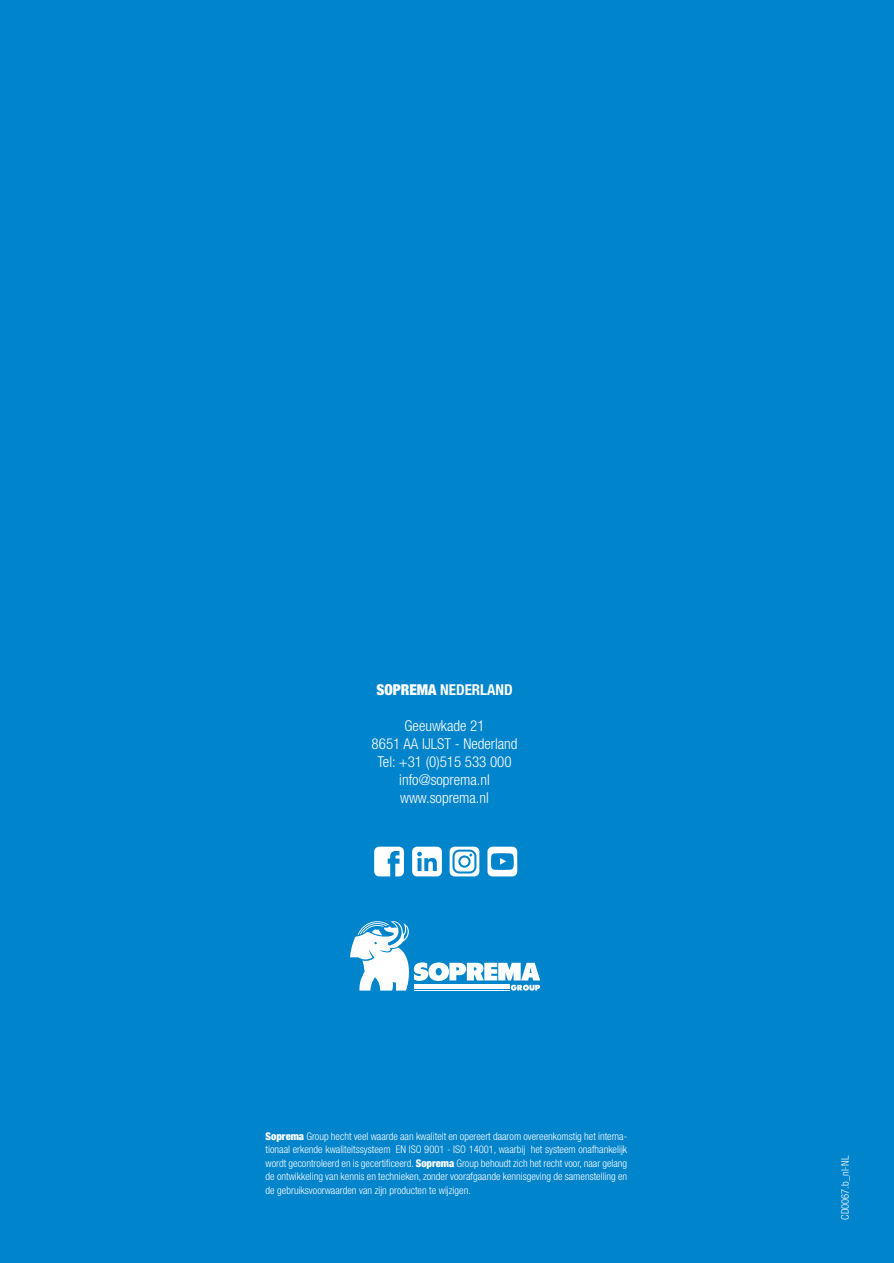
<style>
.page{position:relative;width:894px;height:1263px;background:#fff}
.page>*{position:absolute;margin:0;border:0;box-sizing:border-box;transform-origin:0 0}
.t1{font:300 condensed 15px/18px "Helvetica Neue LT Std";color:#fff;text-align:center}
.t2{font:700 condensed 15px "Helvetica Neue LT Std";color:#fff}
.t3{font:300 condensed 10.5px/13.5px "Helvetica Neue LT";color:#fff;text-align:justify}
.s1{font-weight:900}
.s2{font-family:"Helvetica Neue LT Com";font-weight:900}
</style>
<div class="page">
<div style="left:0;top:0;width:894px;height:1262px;background:#0084cb"></div>
<svg style="left:350px;top:921px;width:190px;height:69px"></svg>
<svg style="left:374px;top:846px;width:30px;height:30px"></svg>
<svg style="left:412px;top:846px;width:30px;height:30px"></svg>
<svg style="left:449px;top:846px;width:30px;height:30px"></svg>
<div style="left:460px;top:857px;width:8px;height:8px;background:#fff;border-radius:50%"></div>
<svg style="left:487px;top:846px;width:30px;height:30px"></svg>
<h1 class="t2" style="left:376px;top:681px;width:138px"><span class="s1">SOPREMA</span> NEDERLAND</h1>
<h1 class="t1" style="left:371px;top:717px;width:147px">Geeuwkade 21<br>8651 AA IJLST - Nederland<br>Tel: +31 (0)515 533 000 info@soprema.nl www.soprema.nl</h1>
<p class="t3" style="left:265px;top:1128px;width:363px"><span class="s2">Soprema</span> Group hecht veel waarde aan kwaliteit en opereert daarom overeenkomstig het interna&shy;tionaal erkende kwaliteitssysteem EN ISO 9001 - ISO 14001, waarbij het systeem onafhankelijk wordt gecontroleerd en is gecertificeerd. <span class="s2">Soprema</span> Group behoudt zich het recht voor, naar gelang de ontwikkeling van kennis en technieken, zonder voorafgaande kennisgeving de samenstelling en de gebruiksvoorwaarden van zijn producten te wijzigen.</p>
<p class="t3" style="left:838px;top:1219px;width:65px;rotate:-90deg">CD0067.b_nl-NL</p>
</div>
